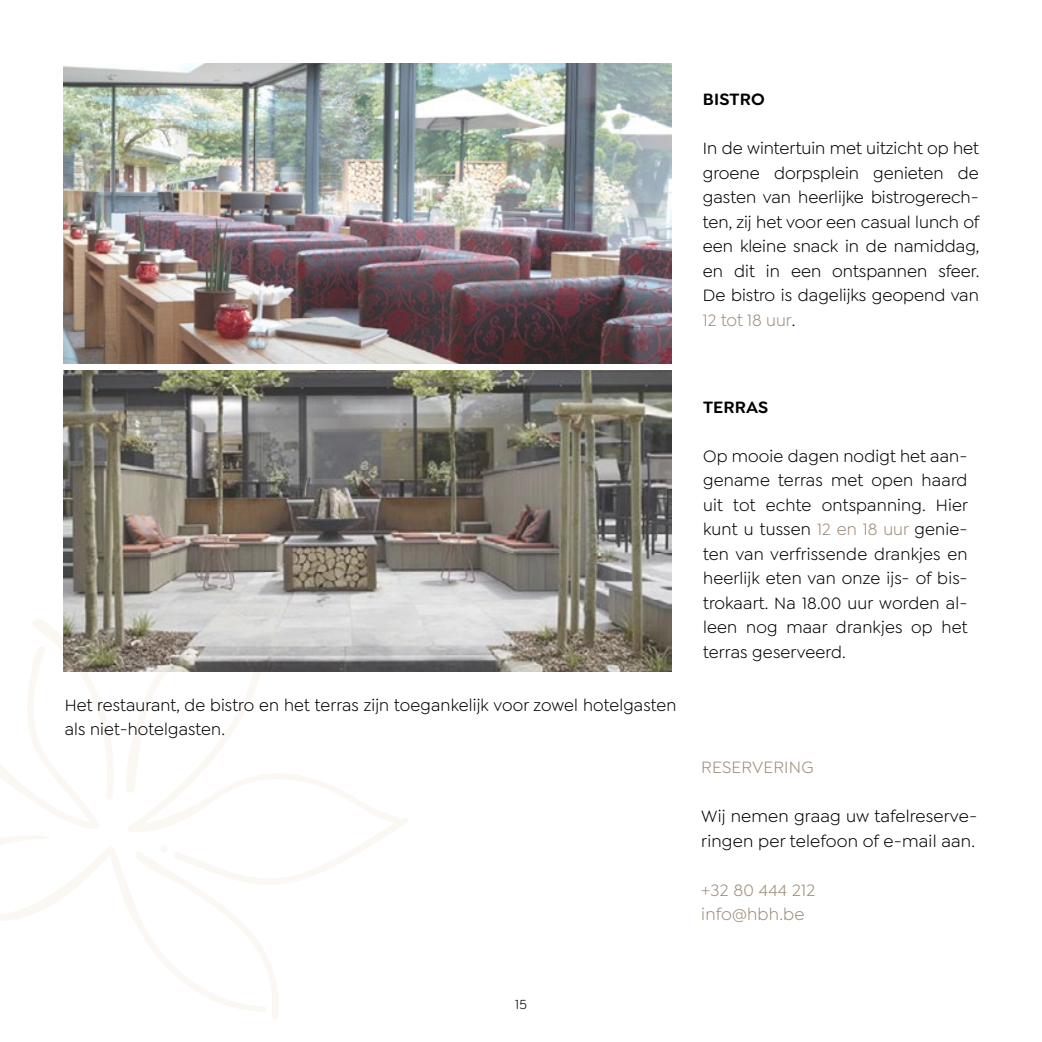
<style>
.page{position:relative;width:1042px;height:1042px;background:#fff}
.page>*{position:absolute;margin:0;border:0;box-sizing:border-box;transform-origin:0 0}
.t1{font:17.5px/24.5px "Goldplay";letter-spacing:.01em;color:#000;text-align:justify}
.t2{font:17.5px/24.5px "Goldplay";letter-spacing:.01em;color:#9f8d78}
.t3{font:600 17.5px "Goldplay";letter-spacing:.01em;color:#000}
.t4{font:14px "Goldplay";color:#000}
.s1{color:#9f8d78}
</style>
<div class="page">
<svg style="left:0;top:619px;width:115px;height:210px"></svg>
<svg style="left:0;top:835px;width:135px;height:86px"></svg>
<svg style="left:135px;top:891px;width:143px;height:128px"></svg>
<svg style="left:126px;top:671px;width:284px;height:220px"></svg>
<img style="left:63px;top:63px;width:608px;height:301px">
<img style="left:63px;top:370px;width:608px;height:301px">
<p class="t3" style="left:703px;top:88px;width:63px">BISTRO</p>
<p class="t1" style="left:703px;top:136px;width:278px">In de wintertuin met uitzicht op het groene dorpsplein genieten de gasten van heerlijke bistrogerech&shy;ten, zij het voor een casual lunch of een kleine snack in de namiddag, en dit in een ontspannen sfeer.<br>De bistro is dagelijks geopend van <span class="s1">12 tot 18 uur</span>.</p>
<p class="t1" style="left:65px;top:693px;width:613px">Het restaurant, de bistro en het terras zijn toegankelijk voor zowel hotelgasten als niet-hotelgasten.</p>
<p class="t3" style="left:703px;top:396px;width:67px">TERRAS</p>
<p class="t1" style="left:703px;top:444px;width:266px">Op mooie dagen nodigt het aan&shy;gename terras met open haard uit tot echte ontspanning. Hier kunt u tussen <span class="s1">12 en 18 uur</span> genie&shy;ten van verfrissende drankjes en heerlijk eten van onze ijs- of bis&shy;trokaart. Na 18.00 uur worden al&shy;leen nog maar drankjes op het terras geserveerd.</p>
<p class="t2" style="left:701px;top:755px;width:114px">RESERVERING</p>
<p class="t1" style="left:701px;top:804px;width:277px">Wij nemen graag uw tafelreserve&shy;ringen per telefoon of e-mail aan.</p>
<p class="t2" style="left:701px;top:877px;width:115px">+32 80 444 212 info@hbh.be</p>
<p class="t4" style="left:515px;top:996px;width:13px">15</p>
</div>
